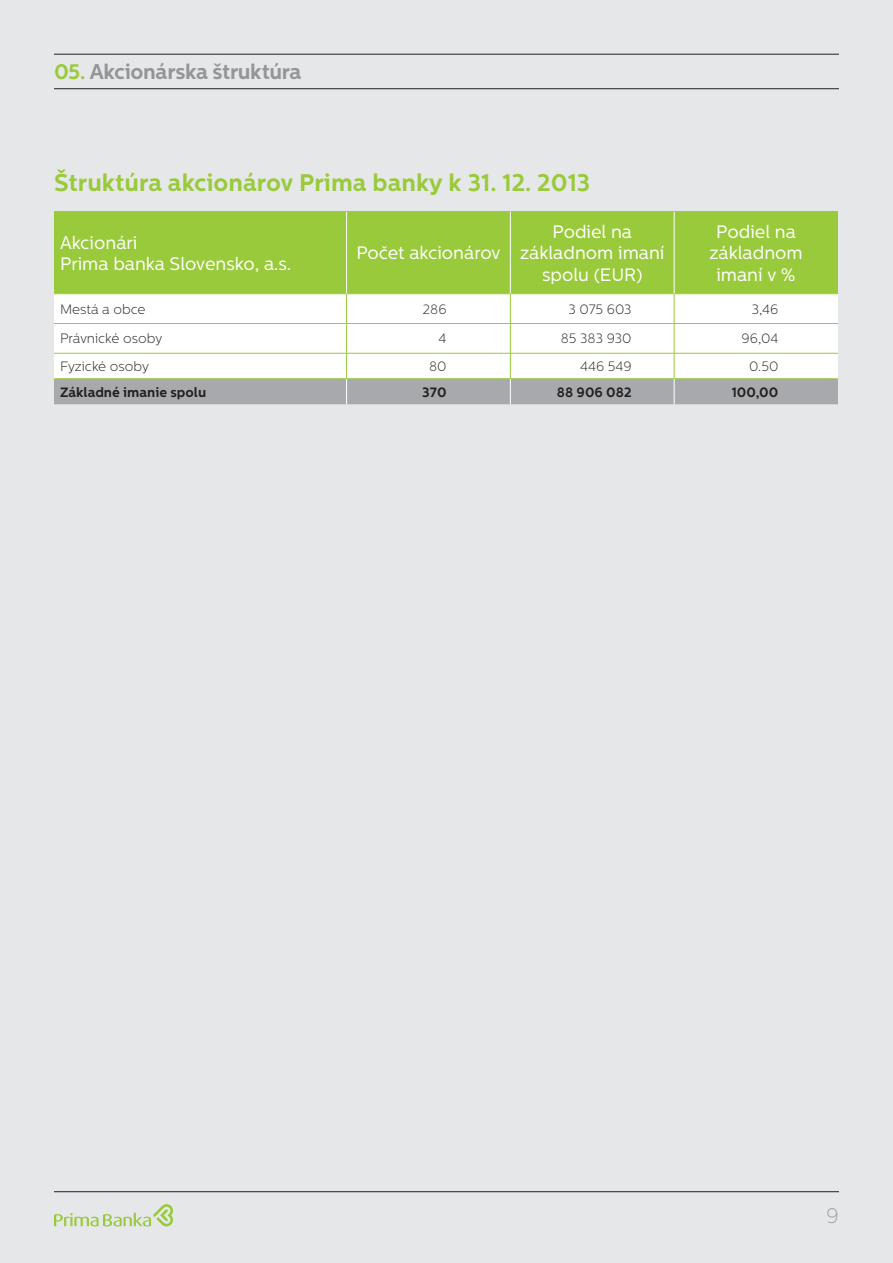
<style>
.page{position:relative;width:893px;height:1263px;background:#e6e7e9}
.page>*{position:absolute;margin:0;border:0;box-sizing:border-box;transform-origin:0 0}
.t1{font:700 24px "Centrale Sans";color:#99ca3b}
.t2{font:700 21px "Centrale Sans";letter-spacing:-.02em;color:#939598}
.t3{font:200 21px "Centrale Sans";color:#9d9fa2}
.t4{font:18px/21.6px "Centrale Sans";color:#fff;text-align:center}
.t5{font:200 13.5px "Centrale Sans";color:#231f20}
.t6{font:700 13.5px "Centrale Sans";color:#231f20}
.s1{color:#99ca3b}
</style>
<div class="page">
<hr style="left:54px;top:88px;width:785px;height:1px;background:#231f20">
<hr style="left:54px;top:54px;width:785px;height:1px;background:#231f20">
<svg style="left:54px;top:1204px;width:119px;height:23px"></svg>
<hr style="left:54px;top:1191px;width:785px;height:1px;background:#231f20">
<div style="left:54px;top:212px;width:784px;height:81px;background:#99ca3b"></div>
<hr style="left:54px;top:211px;width:293px;height:1px;background:#99ca3b">
<hr style="left:347px;top:211px;width:163px;height:1px;background:#99ca3b">
<hr style="left:510px;top:211px;width:164px;height:1px;background:#99ca3b">
<hr style="left:674px;top:211px;width:164px;height:1px;background:#99ca3b">
<hr style="left:54px;top:293px;width:293px;height:1px;background:#99ca3b">
<hr style="left:347px;top:293px;width:163px;height:1px;background:#99ca3b">
<hr style="left:510px;top:293px;width:164px;height:1px;background:#99ca3b">
<hr style="left:674px;top:293px;width:164px;height:1px;background:#99ca3b">
<hr style="left:346px;top:212px;width:1px;height:82px;background:#fff">
<hr style="left:510px;top:212px;width:1px;height:82px;background:#fff">
<hr style="left:674px;top:212px;width:1px;height:82px;background:#fff">
<svg style="left:54px;top:294px;width:784px;height:110px;background:#e8eae6"></svg>
<p class="t2" style="left:54px;top:59px;width:249px"><span class="s1">05.</span> Akcionárska štruktúra</p>
<h1 class="t1" style="left:54px;top:169px;width:538px">Štruktúra akcionárov Prima banky k 31. 12. 2013</h1>
<p class="t4" style="left:60px;top:232px;width:233px;text-align:left">Akcionári<br>Prima banka Slovensko, a.s.</p>
<p class="t4" style="left:356px;top:242px;width:146px">Počet akcionárov</p>
<p class="t4" style="left:520px;top:221px;width:146px">Podiel na základnom imaní spolu (EUR)</p>
<p class="t4" style="left:709px;top:221px;width:95px">Podiel na základnom imaní v %</p>
<p class="t5" style="left:60px;top:301px;width:87px">Mestá a obce</p>
<p class="t5" style="left:423px;top:301px;width:25px">286</p>
<p class="t5" style="left:569px;top:301px;width:65px">3 075 603</p>
<p class="t5" style="left:752px;top:301px;width:28px">3,46</p>
<p class="t5" style="left:60px;top:331px;width:104px">Právnické osoby</p>
<p class="t5" style="left:439px;top:331px;width:9px">4</p>
<p class="t5" style="left:561px;top:331px;width:72px">85 383 930</p>
<p class="t5" style="left:742px;top:331px;width:38px">96,04</p>
<p class="t5" style="left:60px;top:359px;width:90px">Fyzické osoby</p>
<p class="t5" style="left:429px;top:359px;width:19px">80</p>
<p class="t5" style="left:580px;top:359px;width:53px">446 549</p>
<p class="t5" style="left:749px;top:359px;width:31px">0.50</p>
<p class="t6" style="left:60px;top:384px;width:148px">Základné imanie spolu</p>
<p class="t6" style="left:422px;top:384px;width:26px">370</p>
<p class="t6" style="left:557px;top:384px;width:76px">88 906 082</p>
<p class="t6" style="left:732px;top:384px;width:48px">100,00</p>
<p class="t3" style="left:826px;top:1204px;width:14px">9</p>
</div>
